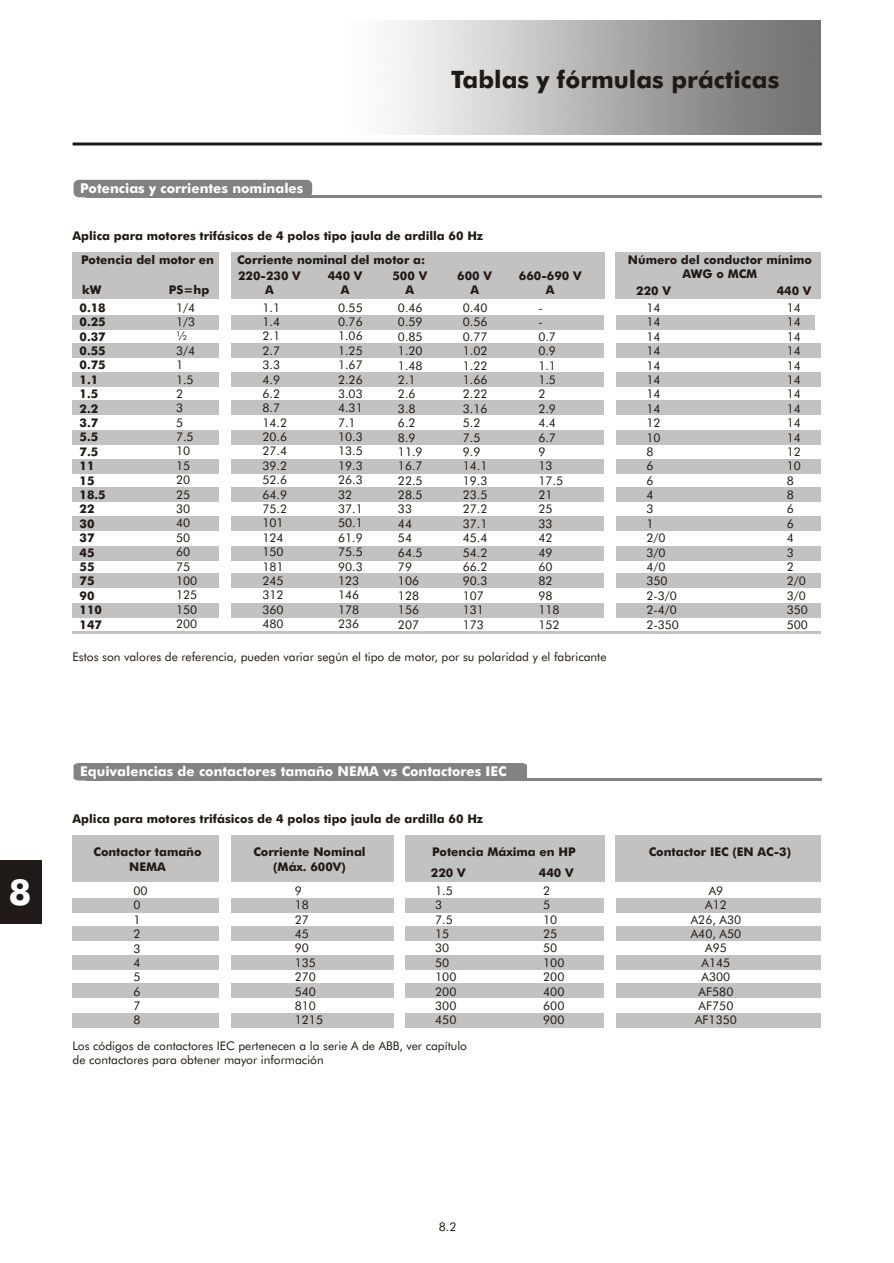
<style>
.page{position:relative;width:894px;height:1263px;background:#fff}
.page>*{position:absolute;margin:0;border:0;box-sizing:border-box;transform-origin:0 0}
.t1{font:700 36px "Futura A Bk BT";color:#fff}
.t2{font:700 24px "Futura A Bk BT";color:#1f1a17}
.t3{font:700 13.5px "Futura A Bk BT";color:#fff}
.t4{font:12px/14.4px "Futura A Bk BT";color:#1f1a17}
.t5{font:700 12px/14.4px "Futura A Bk BT";color:#1f1a17;text-align:center}
</style>
<div class="page">
<div style="left:73px;top:315px;width:146px;height:14px;background:#c2c2c2"></div>
<div style="left:231px;top:315px;width:373px;height:14px;background:#c2c2c2"></div>
<div style="left:617px;top:315px;width:198px;height:14px;background:#c2c2c2"></div>
<div style="left:73px;top:343px;width:146px;height:15px;background:#c2c2c2"></div>
<div style="left:231px;top:343px;width:373px;height:15px;background:#c2c2c2"></div>
<div style="left:617px;top:343px;width:204px;height:15px;background:#c2c2c2"></div>
<div style="left:73px;top:372px;width:146px;height:15px;background:#c2c2c2"></div>
<div style="left:231px;top:372px;width:373px;height:15px;background:#c2c2c2"></div>
<div style="left:617px;top:372px;width:204px;height:15px;background:#c2c2c2"></div>
<div style="left:73px;top:401px;width:146px;height:14px;background:#c2c2c2"></div>
<div style="left:231px;top:401px;width:373px;height:14px;background:#c2c2c2"></div>
<div style="left:617px;top:401px;width:204px;height:14px;background:#c2c2c2"></div>
<div style="left:73px;top:430px;width:146px;height:15px;background:#c2c2c2"></div>
<div style="left:231px;top:430px;width:373px;height:15px;background:#c2c2c2"></div>
<div style="left:617px;top:430px;width:204px;height:15px;background:#c2c2c2"></div>
<div style="left:73px;top:459px;width:146px;height:15px;background:#c2c2c2"></div>
<div style="left:231px;top:459px;width:373px;height:15px;background:#c2c2c2"></div>
<div style="left:617px;top:459px;width:204px;height:15px;background:#c2c2c2"></div>
<div style="left:73px;top:487px;width:146px;height:14px;background:#c2c2c2"></div>
<div style="left:231px;top:487px;width:373px;height:14px;background:#c2c2c2"></div>
<div style="left:617px;top:487px;width:204px;height:14px;background:#c2c2c2"></div>
<div style="left:73px;top:516px;width:146px;height:14px;background:#c2c2c2"></div>
<div style="left:231px;top:516px;width:373px;height:14px;background:#c2c2c2"></div>
<div style="left:617px;top:516px;width:204px;height:14px;background:#c2c2c2"></div>
<div style="left:73px;top:546px;width:146px;height:14px;background:#c2c2c2"></div>
<div style="left:231px;top:546px;width:373px;height:14px;background:#c2c2c2"></div>
<div style="left:617px;top:546px;width:204px;height:14px;background:#c2c2c2"></div>
<div style="left:73px;top:573px;width:146px;height:15px;background:#c2c2c2"></div>
<div style="left:231px;top:573px;width:373px;height:15px;background:#c2c2c2"></div>
<div style="left:617px;top:573px;width:204px;height:15px;background:#c2c2c2"></div>
<div style="left:73px;top:603px;width:146px;height:14px;background:#c2c2c2"></div>
<div style="left:231px;top:603px;width:373px;height:14px;background:#c2c2c2"></div>
<div style="left:617px;top:603px;width:204px;height:14px;background:#c2c2c2"></div>
<div style="left:74px;top:180px;width:238px;height:17px;background:#828282;border-radius:5px"></div>
<hr style="left:86px;top:195px;width:735px;height:2px;background:#828282">
<hr style="left:73px;top:143px;width:749px;height:3px;background:#1f1a17">
<div style="left:73px;top:252px;width:146px;height:47px;background:#c2c2c2"></div>
<div style="left:615px;top:252px;width:206px;height:47px;background:#c2c2c2"></div>
<div style="left:231px;top:252px;width:374px;height:47px;background:#c2c2c2"></div>
<hr style="left:73px;top:632px;width:748px;height:2px;background:#c2c2c2">
<div style="left:73px;top:898px;width:146px;height:15px;background:#c2c2c2"></div>
<div style="left:405px;top:898px;width:199px;height:15px;background:#c2c2c2"></div>
<div style="left:231px;top:898px;width:162px;height:15px;background:#c2c2c2"></div>
<div style="left:617px;top:898px;width:204px;height:15px;background:#c2c2c2"></div>
<div style="left:73px;top:927px;width:146px;height:14px;background:#c2c2c2"></div>
<div style="left:405px;top:927px;width:199px;height:14px;background:#c2c2c2"></div>
<div style="left:231px;top:927px;width:162px;height:14px;background:#c2c2c2"></div>
<div style="left:617px;top:927px;width:204px;height:14px;background:#c2c2c2"></div>
<div style="left:73px;top:955px;width:146px;height:15px;background:#c2c2c2"></div>
<div style="left:73px;top:983px;width:146px;height:15px;background:#c2c2c2"></div>
<div style="left:73px;top:1013px;width:146px;height:14px;background:#c2c2c2"></div>
<div style="left:405px;top:955px;width:199px;height:15px;background:#c2c2c2"></div>
<div style="left:405px;top:983px;width:199px;height:15px;background:#c2c2c2"></div>
<div style="left:405px;top:1013px;width:199px;height:14px;background:#c2c2c2"></div>
<div style="left:231px;top:955px;width:162px;height:15px;background:#c2c2c2"></div>
<div style="left:231px;top:983px;width:162px;height:15px;background:#c2c2c2"></div>
<div style="left:231px;top:1013px;width:162px;height:14px;background:#c2c2c2"></div>
<div style="left:617px;top:955px;width:204px;height:15px;background:#c2c2c2"></div>
<div style="left:617px;top:983px;width:204px;height:15px;background:#c2c2c2"></div>
<div style="left:617px;top:1013px;width:204px;height:14px;background:#c2c2c2"></div>
<div style="left:74px;top:763px;width:453px;height:18px;background:#828282"></div>
<hr style="left:86px;top:778px;width:735px;height:3px;background:#828282">
<div style="left:73px;top:835px;width:146px;height:47px;background:#c2c2c2"></div>
<div style="left:615px;top:835px;width:206px;height:47px;background:#c2c2c2"></div>
<div style="left:405px;top:835px;width:200px;height:47px;background:#c2c2c2"></div>
<div style="left:231px;top:835px;width:162px;height:47px;background:#c2c2c2"></div>
<div style="left:0;top:860px;width:41px;height:64px;background:#1f1a17"></div>
<h1 class="t1" style="left:9px;top:878px;width:24px">8</h1>
<p class="t3" style="left:80px;top:182px;width:225px">Potencias y corrientes nominales</p>
<h2 class="t2" style="left:451px;top:70px;width:330px">Tablas y fórmulas prácticas</h2>
<p class="t5" style="left:73px;top:229px;width:412px">Aplica para motores trifásicos de 4 polos tipo jaula de ardilla 60 Hz</p>
<p class="t5" style="left:81px;top:253px;width:134px">Potencia del motor en</p>
<p class="t5" style="left:237px;top:253px;width:190px">Corriente nominal del motor a:</p>
<p class="t5" style="left:628px;top:253px;width:186px">Número del conductor mínimo<br>AWG o MCM</p>
<p class="t5" style="left:82px;top:284px;width:21px">kW</p>
<p class="t5" style="left:169px;top:284px;width:42px">PS=hp</p>
<p class="t5" style="left:238px;top:270px;width:64px">220-230 V<br>A</p>
<p class="t5" style="left:328px;top:270px;width:36px">440 V<br>A</p>
<p class="t5" style="left:392px;top:270px;width:36px">500 V<br>A</p>
<p class="t5" style="left:457px;top:270px;width:36px">600 V<br>A</p>
<p class="t5" style="left:519px;top:270px;width:64px">660-690 V<br>A</p>
<p class="t5" style="left:636px;top:285px;width:36px">220 V</p>
<p class="t5" style="left:777px;top:285px;width:36px">440 V</p>
<p class="t5" style="left:80px;top:302px;width:28px;text-align:left">0.18<br>0.25<br>0.37<br>0.55<br>0.75<br>1.1<br>1.5<br>2.2<br>3.7<br>5.5<br>7.5<br>11<br>15<br>18.5<br>22<br>30<br>37<br>45<br>55<br>75<br>90<br>110<br>147</p>
<p class="t4" style="left:176px;top:301px;width:23px">1/4<br>1/3 ½<br>3/4<br>1<br>1.5<br>2<br>3<br>5<br>7.5<br>10<br>15<br>20<br>25<br>30<br>40<br>50<br>60<br>75<br>100<br>125<br>150<br>200</p>
<p class="t4" style="left:262px;top:301px;width:26px">1.1<br>1.4<br>2.1<br>2.7<br>3.3<br>4.9<br>6.2<br>8.7<br>14.2<br>20.6<br>27.4<br>39.2<br>52.6<br>64.9<br>75.2<br>101<br>124<br>150<br>181<br>245<br>312<br>360<br>480</p>
<p class="t4" style="left:338px;top:301px;width:26px">0.55<br>0.76<br>1.06<br>1.25<br>1.67<br>2.26<br>3.03<br>4.31<br>7.1<br>10.3<br>13.5<br>19.3<br>26.3<br>32<br>37.1<br>50.1<br>61.9<br>75.5<br>90.3<br>123<br>146<br>178<br>236</p>
<p class="t4" style="left:398px;top:302px;width:26px">0.46<br>0.59<br>0.85<br>1.20<br>1.48<br>2.1<br>2.6<br>3.8<br>6.2<br>8.9<br>11.9<br>16.7<br>22.5<br>28.5<br>33<br>44<br>54<br>64.5<br>79<br>106<br>128<br>156<br>207</p>
<p class="t4" style="left:463px;top:302px;width:26px">0.40<br>0.56<br>0.77<br>1.02<br>1.22<br>1.66<br>2.22<br>3.16<br>5.2<br>7.5<br>9.9<br>14.1<br>19.3<br>23.5<br>27.2<br>37.1<br>45.4<br>54.2<br>66.2<br>90.3<br>107<br>131<br>173</p>
<p class="t4" style="left:538px;top:302px;width:26px">-<br>-<br>0.7<br>0.9<br>1.1<br>1.5<br>2<br>2.9<br>4.4<br>6.7<br>9<br>13<br>17.5<br>21<br>25<br>33<br>42<br>49<br>60<br>82<br>98<br>118<br>152</p>
<p class="t4" style="left:646px;top:302px;width:34px">14<br>14<br>14<br>14<br>14<br>14<br>14<br>14<br>12<br>10<br>8<br>6<br>6<br>4<br>3<br>1<br>2/0<br>3/0<br>4/0<br>350<br>2-3/0<br>2-4/0<br>2-350</p>
<p class="t4" style="left:787px;top:302px;width:23px">14<br>14<br>14<br>14<br>14<br>14<br>14<br>14<br>14<br>14<br>12<br>10<br>8<br>8<br>6<br>6<br>4<br>3<br>2<br>2/0<br>3/0<br>350<br>500</p>
<p class="t4" style="left:73px;top:651px;width:535px">Estos son valores de referencia, pueden variar según el tipo de motor, por su polaridad y el fabricante</p>
<p class="t3" style="left:80px;top:766px;width:428px">Equivalencias de contactores tamaño NEMA vs Contactores IEC</p>
<p class="t5" style="left:73px;top:813px;width:412px">Aplica para motores trifásicos de 4 polos tipo jaula de ardilla 60 Hz</p>
<p class="t5" style="left:93px;top:846px;width:110px">Contactor tamaño<br>NEMA</p>
<p class="t5" style="left:253px;top:846px;width:114px">Corriente Nominal (Máx. 600V)</p>
<p class="t5" style="left:431px;top:843px;width:146px;line-height:21px;text-align:left">Potencia Máxima en HP<br>220 V</p>
<p class="t5" style="left:539px;top:867px;width:36px">440 V</p>
<p class="t5" style="left:649px;top:846px;width:144px">Contactor IEC (EN AC-3)</p>
<p class="t4" style="left:134px;top:885px;width:16px">00<br>0<br>1<br>2<br>3<br>4<br>5<br>6<br>7<br>8</p>
<p class="t4" style="left:295px;top:885px;width:30px">9<br>18<br>27<br>45<br>90<br>135<br>270<br>540<br>810<br>1215</p>
<p class="t4" style="left:435px;top:885px;width:23px">1.5<br>3<br>7.5<br>15<br>30<br>50<br>100<br>200<br>300<br>450</p>
<p class="t4" style="left:543px;top:885px;width:23px">2<br>5<br>10<br>25<br>50<br>100<br>200<br>400<br>600<br>900</p>
<p class="t4" style="left:691px;top:885px;width:52px;text-align:center">A9<br>A12<br>A26, A30<br>A40, A50<br>A95<br>A145<br>A300<br>AF580<br>AF750<br>AF1350</p>
<p class="t4" style="left:73px;top:1039px;width:396px">Los códigos de contactores IEC pertenecen a la serie A de ABB, ver capítulo de contactores para obtener mayor información</p>
<p class="t4" style="left:439px;top:1221px;width:19px">8.2</p>
</div>
